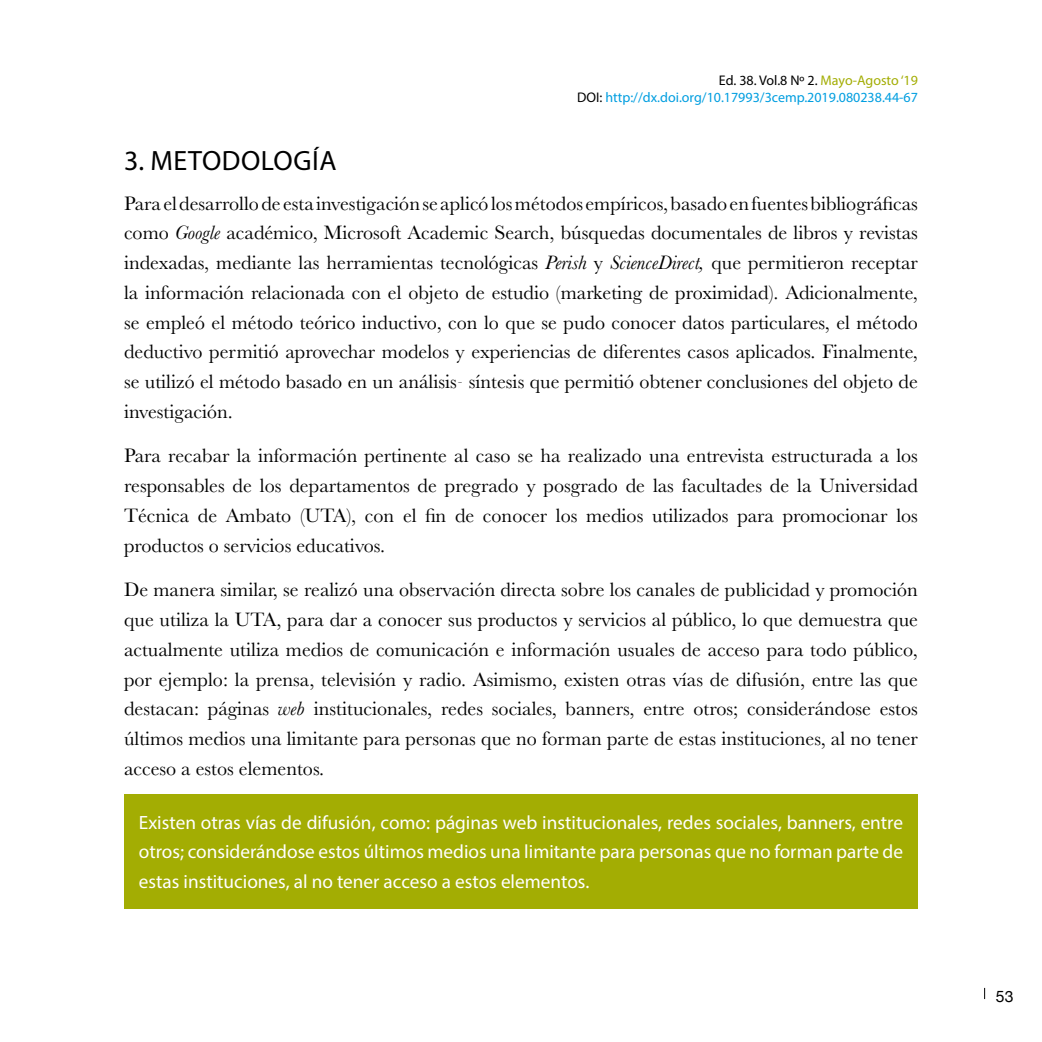
<style>
.page{position:relative;width:1042px;height:1042px;background:#fff}
.page>*{position:absolute;margin:0;border:0;box-sizing:border-box;transform-origin:0 0}
.t1{font:28px "Myriad Pro";letter-spacing:.02em;color:#000}
.t2{font:20.12px/29.8px "Baskerville";color:#000;text-align:justify}
.t3{font:19.25px/29.8px "Myriad Pro";color:#fff;text-align:justify}
.t4{font:15.75px "Helvetica Neue";color:#000}
.t5{font:14px/16.8px "Myriad Pro";color:#009ee0;text-align:right}
.s1{color:#000}
.s2{color:#a3ad03}
.s3{font-style:italic}
.s4{font-family:"Helvetica Neue";font-weight:200}
</style>
<div class="page">
<div style="left:124px;top:794px;width:794px;height:114px;background:#a3ad03"></div>
<p class="t5" style="left:577px;top:72px;width:342px"><span class="s1">Ed. 38. Vol.8 Nº 2.</span> <span class="s2">Mayo-Agosto ‘19<br></span><span class="s1">DOI:</span> http://dx.doi.org/10.17993/3cemp.2019.080238.44-67</p>
<h1 class="t1" style="left:124px;top:143px;width:214px">3. METODOLOGÍA</h1>
<p class="t2" style="left:124px;top:188px;width:795px">Para el desarrollo de esta investigación se aplicó los métodos empíricos, basado en fuentes bibliográficas como <span class="s3">Google</span> académico, Microsoft Academic Search, búsquedas documentales de libros y revistas indexadas, mediante las herramientas tecnológicas <span class="s3">Perish</span> y <span class="s3">ScienceDirect,</span> que permitieron receptar la información relacionada con el objeto de estudio (marketing de proximidad). Adicionalmente, se empleó el método teórico inductivo, con lo que se pudo conocer datos particulares, el método deductivo permitió aprovechar modelos y experiencias de diferentes casos aplicados. Finalmente, se utilizó el método basado en un análisis<span class="s4">-</span> síntesis que permitió obtener conclusiones del objeto de investigación.</p>
<p class="t2" style="left:124px;top:441px;width:795px">Para recabar la información pertinente al caso se ha realizado una entrevista estructurada a los responsables de los departamentos de pregrado y posgrado de las facultades de la Universidad Técnica de Ambato (UTA), con el fin de conocer los medios utilizados para promocionar los productos o servicios educativos.</p>
<p class="t2" style="left:124px;top:575px;width:795px">De manera similar, se realizó una observación directa sobre los canales de publicidad y promoción que utiliza la UTA, para dar a conocer sus productos y servicios al público, lo que demuestra que actualmente utiliza medios de comunicación e información usuales de acceso para todo público, por ejemplo: la prensa, televisión y radio. Asimismo, existen otras vías de difusión, entre las que destacan: páginas <span class="s3">web</span> institucionales, redes sociales, banners, entre otros; considerándose estos últimos medios una limitante para personas que no forman parte de estas instituciones, al no tener acceso a estos elementos.</p>
<p class="t3" style="left:139px;top:807px;width:766px">Existen otras vías de difusión, como: páginas web institucionales, redes sociales, banners, entre otros; considerándose estos últimos medios una limitante para personas que no forman parte de estas instituciones, al no tener acceso a estos elementos.</p>
<p class="t4" style="left:996px;top:984px;width:19px">53</p>
</div>
